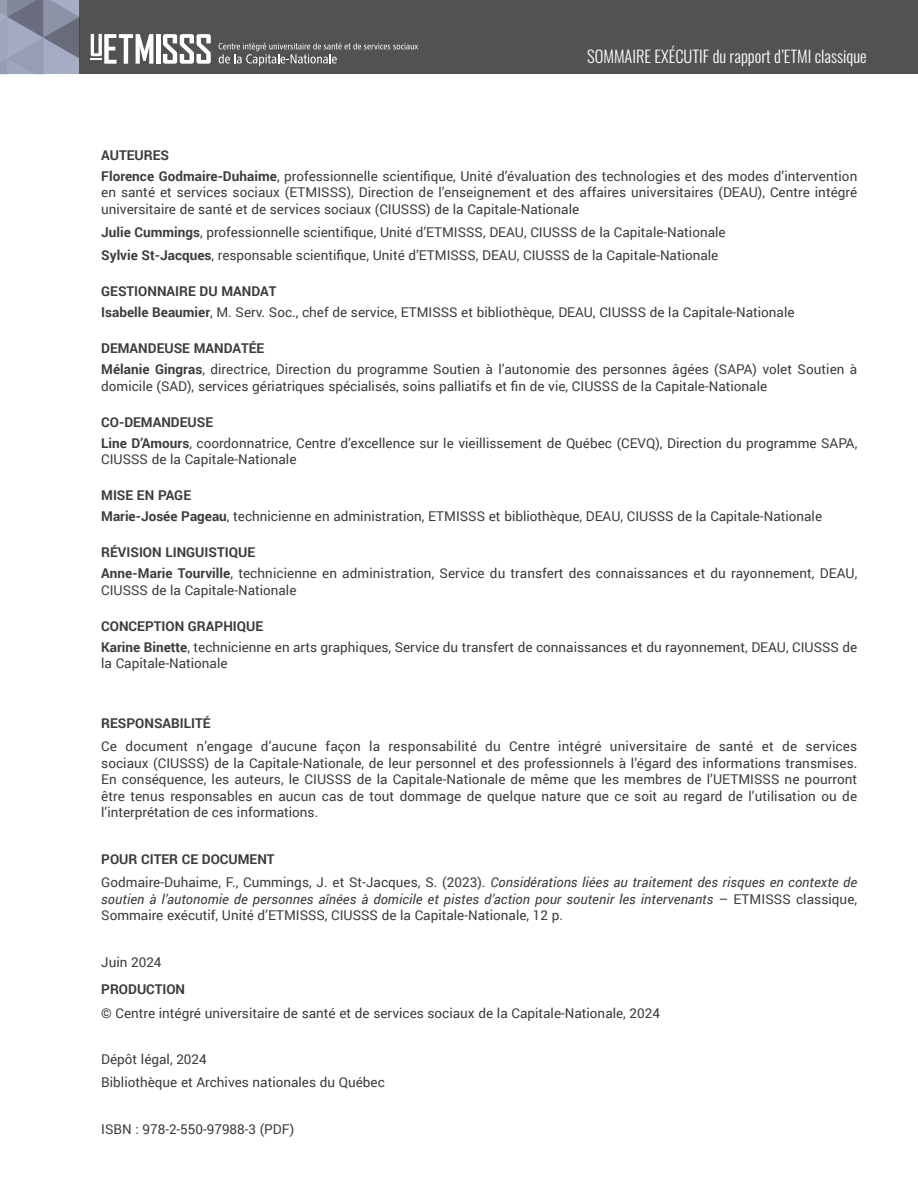
<style>
.page{position:relative;width:918px;height:1188px;background:#fff}
.page>*{position:absolute;margin:0;border:0;box-sizing:border-box;transform-origin:0 0}
.t1{font:300 16.5px "Oswald";color:#fff}
.t2{font:13.5px/20.9px "Roboto";color:#3c3c3b}
.t3{font:italic 13.5px/16.5px "Roboto";letter-spacing:.005em;color:#3c3c3b}
.t4{font:700 13.5px "Roboto";color:#3c3c3b}
.s1{font-weight:700}
.s2{font-style:italic}
.s3{font-style:normal}
</style>
<div class="page">
<div style="left:0;top:0;width:918px;height:74px;background:#525251"></div>
<svg style="left:0;top:0;width:79px;height:74px;background:#8e93a8"></svg>
<hr style="left:156px;top:34px;width:4px;height:30px;background:#fff">
<svg style="left:163px;top:34px;width:48px;height:30px"></svg>
<svg style="left:91px;top:34px;width:62px;height:30px"></svg>
<svg style="left:219px;top:43px;width:199px;height:23px"></svg>
<p class="t1" style="left:587px;top:42px;width:281px">SOMMAIRE EXÉCUTIF du rapport d’ETMI classique</p>
<p class="t2" style="left:101px;top:144px;width:758px"><span class="s1">AUTEURES<br>Florence Godmaire-Duhaime</span>, professionnelle scientifique, Unité d’évaluation des technologies et des modes d’intervention</p>
<p class="t2" style="left:101px;top:184px;width:758px;line-height:16.5px">en santé et services sociaux (ETMISSS), Direction de l’enseignement et des affaires universitaires (DEAU), Centre intégré universitaire de santé et de services sociaux (CIUSSS) de la Capitale-Nationale</p>
<p class="t2" style="left:101px;top:220px;width:626px;line-height:23.2px"><span class="s1">Julie Cummings</span>, professionnelle scientifique, Unité d’ETMISSS, DEAU, CIUSSS de la Capitale-Nationale<br><span class="s1">Sylvie St-Jacques</span>, responsable scientifique, Unité d’ETMISSS, DEAU, CIUSSS de la Capitale-Nationale</p>
<p class="t2" style="left:101px;top:281px;width:695px"><span class="s1">GESTIONNAIRE DU MANDAT<br>Isabelle Beaumier</span>, M. Serv. Soc., chef de service, ETMISSS et bibliothèque, DEAU, CIUSSS de la Capitale-Nationale</p>
<p class="t2" style="left:101px;top:338px;width:758px"><span class="s1">DEMANDEUSE MANDATÉE<br>Mélanie Gingras</span>, directrice, Direction du programme Soutien à l’autonomie des personnes âgées (SAPA) volet Soutien à</p>
<p class="t2" style="left:101px;top:375px;width:668px">domicile (SAD), services gériatriques spécialisés, soins palliatifs et fin de vie, CIUSSS de la Capitale-Nationale</p>
<p class="t2" style="left:101px;top:411px;width:758px"><span class="s1">CO-DEMANDEUSE<br>Line D’Amours</span>, coordonnatrice, Centre d’excellence sur le vieillissement de Québec (CEVQ), Direction du programme SAPA,</p>
<p class="t2" style="left:101px;top:448px;width:197px">CIUSSS de la Capitale-Nationale</p>
<p class="t2" style="left:101px;top:485px;width:722px"><span class="s1">MISE EN PAGE<br>Marie-Josée Pageau</span>, technicienne en administration, ETMISSS et bibliothèque, DEAU, CIUSSS de la Capitale-Nationale</p>
<p class="t2" style="left:101px;top:542px;width:758px"><span class="s1">RÉVISION LINGUISTIQUE<br>Anne-Marie Tourville</span>, technicienne en administration, Service du transfert des connaissances et du rayonnement, DEAU,</p>
<p class="t2" style="left:101px;top:579px;width:197px">CIUSSS de la Capitale-Nationale</p>
<p class="t2" style="left:101px;top:615px;width:758px"><span class="s1">CONCEPTION GRAPHIQUE<br>Karine Binette</span>, technicienne en arts graphiques, Service du transfert de connaissances et du rayonnement, DEAU, CIUSSS de</p>
<p class="t2" style="left:101px;top:652px;width:128px">la Capitale-Nationale</p>
<p class="t4" style="left:101px;top:714px;width:111px">RESPONSABILITÉ</p>
<p class="t2" style="left:101px;top:738px;width:758px;line-height:16.5px;text-align:justify">Ce document n’engage d’aucune façon la responsabilité du Centre intégré universitaire de santé et de services sociaux (CIUSSS) de la Capitale-Nationale, de leur personnel et des professionnels à l’égard des informations transmises.<br>En conséquence, les auteurs, le CIUSSS de la Capitale-Nationale de même que les membres de l’UETMISSS ne pourront être tenus responsables en aucun cas de tout dommage de quelque nature que ce soit au regard de l’utilisation ou de l’interprétation de ces informations.</p>
<p class="t2" style="left:101px;top:847px;width:757px;line-height:23.2px"><span class="s1">POUR CITER CE DOCUMENT<br></span>Godmaire-Duhaime, F., Cummings, J. et St-Jacques, S. (2023). <span class="s2">Considérations liées au traitement des risques en contexte de</span></p>
<p class="t3" style="left:101px;top:890px;width:758px">soutien à l’autonomie de personnes aînées à domicile et pistes d’action pour soutenir les intervenants <span class="s3">– ETMISSS classique,<br>Sommaire exécutif, Unité d’ETMISSS, CIUSSS de la Capitale-Nationale, 12 p.</span></p>
<p class="t2" style="left:101px;top:951px;width:62px">Juin 2024</p>
<p class="t4" style="left:101px;top:980px;width:85px">PRODUCTION</p>
<p class="t2" style="left:101px;top:1002px;width:560px">© Centre intégré universitaire de santé et de services sociaux de la Capitale-Nationale, 2024</p>
<p class="t2" style="left:101px;top:1047px;width:285px;line-height:23.2px">Dépôt légal, 2024<br>Bibliothèque et Archives nationales du Québec</p>
<p class="t2" style="left:101px;top:1118px;width:195px">ISBN : 978-2-550-97988-3 (PDF)</p>
</div>
